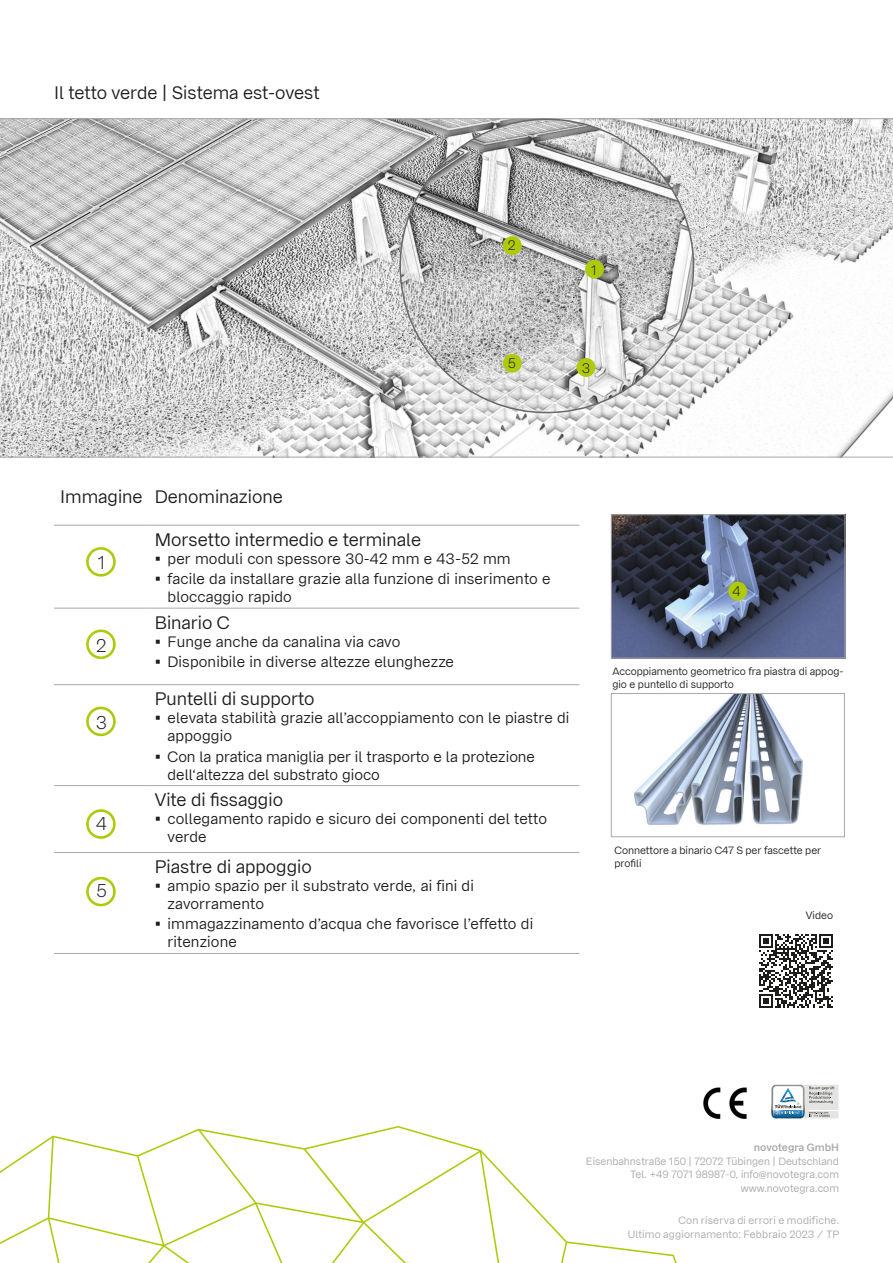
<style>
.page{position:relative;width:893px;height:1263px;background:#fff}
.page>*{position:absolute;margin:0;border:0;box-sizing:border-box;transform-origin:0 0}
.t1{font:18px "Bay Wa Sans";color:#1d1d1b}
.t2{font:300 18px "Bay Wa Sans";color:#1d1d1b}
.t3{font:15px/18px "Bay Wa Sans";letter-spacing:.01em;color:#1d1d1b}
.t4{font:300 13.5px "Bay Wa Sans";color:#1d1d1b}
.t5{font:10.5px/13.5px "Bay Wa Sans";color:#a8a8a8;text-align:right}
.t6{font:10.5px/13.5px "Bay Wa Sans";color:#1d1d1b}
.t7{font:600 10.5px "Bay Wa Sans";color:#a8a8a8}
</style>
<div class="page">
<img style="left:703px;top:1088px;width:44px;height:31px">
<svg style="left:771px;top:1084px;width:68px;height:35px"></svg>
<svg style="left:0;top:1126px;width:677px;height:137px"></svg>
<svg style="left:759px;top:934px;width:74px;height:74px"></svg>
<hr style="left:54px;top:525px;width:95px;height:1px;background:#a8a8a8">
<hr style="left:149px;top:525px;width:430px;height:1px;background:#a8a8a8">
<hr style="left:54px;top:608px;width:95px;height:1px;background:#a8a8a8">
<hr style="left:149px;top:608px;width:430px;height:1px;background:#a8a8a8">
<hr style="left:54px;top:684px;width:95px;height:1px;background:#a8a8a8">
<hr style="left:149px;top:684px;width:430px;height:1px;background:#a8a8a8">
<hr style="left:54px;top:785px;width:95px;height:1px;background:#a8a8a8">
<hr style="left:149px;top:785px;width:430px;height:1px;background:#a8a8a8">
<hr style="left:54px;top:852px;width:95px;height:1px;background:#a8a8a8">
<hr style="left:149px;top:852px;width:430px;height:1px;background:#a8a8a8">
<hr style="left:54px;top:953px;width:95px;height:1px;background:#a8a8a8">
<hr style="left:149px;top:953px;width:430px;height:1px;background:#a8a8a8">
<div style="left:86px;top:809px;width:30px;height:30px;border:3px solid #afca0b;border-radius:50%"></div>
<div style="left:86px;top:877px;width:30px;height:29px;border:3px solid #afca0b;border-radius:50%"></div>
<div style="left:86px;top:707px;width:30px;height:29px;border:3px solid #afca0b;border-radius:50%"></div>
<div style="left:86px;top:629px;width:30px;height:30px;border:3px solid #afca0b;border-radius:50%"></div>
<div style="left:86px;top:547px;width:30px;height:30px;border:3px solid #afca0b;border-radius:50%"></div>
<img style="left:613px;top:516px;width:230px;height:140px">
<div style="left:611px;top:514px;width:234px;height:144px;border:1px solid #a8a8a8"></div>
<div style="left:729px;top:582px;width:17px;height:18px;background:#afca0b;border-radius:50%"></div>
<div style="left:728px;top:582px;width:19px;height:18px;border:2px solid #afca0b;border-radius:50%"></div>
<img style="left:633px;top:695px;width:170px;height:130px">
<div style="left:611px;top:693px;width:234px;height:144px;border:1px solid #a8a8a8"></div>
<svg style="left:0;top:118px;width:893px;height:339px"></svg>
<img style="left:400px;top:119px;width:293px;height:294px;border-radius:147px">
<div style="left:577px;top:359px;width:18px;height:17px;background:#afca0b;border-radius:50%"></div>
<div style="left:577px;top:358px;width:18px;height:19px;border:2px solid #afca0b;border-radius:50%"></div>
<div style="left:586px;top:261px;width:17px;height:17px;background:#afca0b;border-radius:50%"></div>
<div style="left:585px;top:260px;width:19px;height:19px;border:2px solid #afca0b;border-radius:50%"></div>
<div style="left:504px;top:237px;width:17px;height:17px;background:#afca0b;border-radius:50%"></div>
<div style="left:503px;top:236px;width:19px;height:19px;border:2px solid #afca0b;border-radius:50%"></div>
<div style="left:504px;top:355px;width:17px;height:17px;background:#afca0b;border-radius:50%"></div>
<div style="left:503px;top:354px;width:19px;height:19px;border:2px solid #afca0b;border-radius:50%"></div>
<p class="t1" style="left:54px;top:82px;width:267px">Il tetto verde | Sistema est-ovest</p>
<p class="t4" style="left:508px;top:238px;width:9px">2</p>
<p class="t4" style="left:508px;top:355px;width:10px">5</p>
<p class="t4" style="left:591px;top:262px;width:7px">1</p>
<p class="t4" style="left:582px;top:360px;width:10px">3</p>
<p class="t1" style="left:60px;top:486px;width:224px">Immagine Denominazione</p>
<p class="t2" style="left:98px;top:552px;width:9px">1</p>
<p class="t2" style="left:96px;top:635px;width:12px">2</p>
<p class="t2" style="left:96px;top:712px;width:13px">3</p>
<p class="t2" style="left:96px;top:813px;width:12px">4</p>
<p class="t2" style="left:96px;top:880px;width:12px">5</p>
<p class="t1" style="left:155px;top:528px;width:268px">Morsetto intermedio e terminale</p>
<p class="t3" style="left:155px;top:549px;width:357px">• per moduli con spessore 30-42 mm e 43-52 mm</p>
<p class="t3" style="left:168px;top:570px;width:384px;text-indent:-13px">• facile da installare grazie alla funzione di inserimento e bloccaggio rapido</p>
<p class="t1" style="left:155px;top:611px;width:76px">Binario C</p>
<p class="t3" style="left:155px;top:632px;width:247px">• Funge anche da canalina via cavo</p>
<p class="t3" style="left:155px;top:653px;width:301px">• Disponibile in diverse altezze elunghezze</p>
<p class="t1" style="left:155px;top:688px;width:161px">Puntelli di supporto</p>
<p class="t3" style="left:168px;top:709px;width:403px;text-indent:-13px">• elevata stabilità grazie all’accoppiamento con le piastre di appoggio</p>
<p class="t3" style="left:168px;top:747px;width:369px;text-indent:-13px">• Con la pratica maniglia per il trasporto e la protezione dell‘altezza del substrato gioco</p>
<p class="t1" style="left:155px;top:789px;width:130px">Vite di fissaggio</p>
<p class="t3" style="left:168px;top:810px;width:381px;text-indent:-13px">• collegamento rapido e sicuro dei componenti del tetto verde</p>
<p class="t1" style="left:155px;top:856px;width:159px">Piastre di appoggio</p>
<p class="t3" style="left:168px;top:877px;width:308px;text-indent:-13px">• ampio spazio per il substrato verde, ai fini di zavorramento</p>
<p class="t3" style="left:168px;top:915px;width:367px;text-indent:-13px">• immagazzinamento d’acqua che favorisce l’effetto di ritenzione</p>
<p class="t4" style="left:732px;top:583px;width:10px">4</p>
<p class="t6" style="left:612px;top:664px;width:233px">Accoppiamento geometrico fra piastra di appog&shy;gio e puntello di supporto</p>
<p class="t6" style="left:614px;top:843px;width:208px">Connettore a binario C47 S per fascette per profili</p>
<p class="t6" style="left:806px;top:909px;width:29px">Video</p>
<p class="t7" style="left:754px;top:1141px;width:87px">novotegra GmbH</p>
<p class="t5" style="left:586px;top:1154px;width:255px">Eisenbahnstraße 150 | 72072 Tübingen | Deutschland<br>Tel. +49 7071 98987-0, info@novotegra.com www.novotegra.com</p>
<p class="t5" style="left:628px;top:1214px;width:213px">Con riserva di errori e modifiche.<br>Ultimo aggiornamento: Febbraio 2023 / TP</p>
</div>
